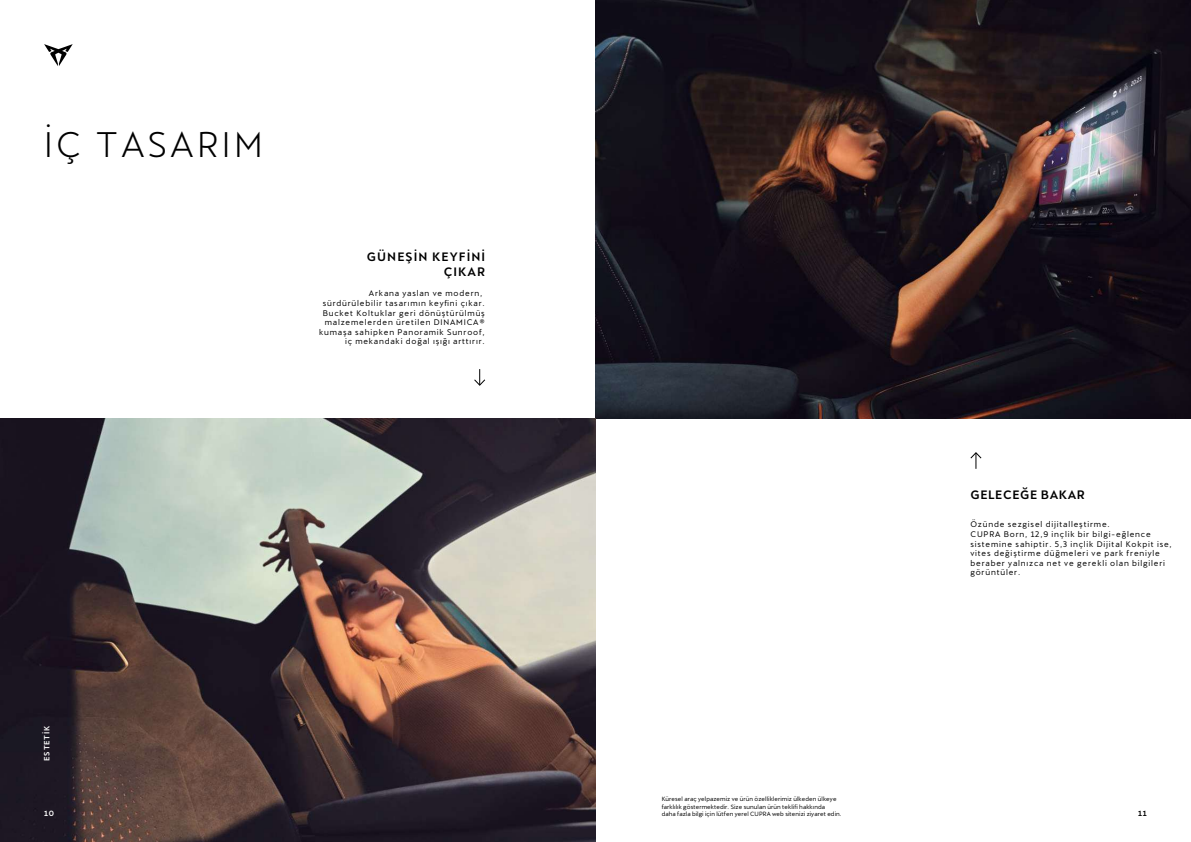
<style>
.page{position:relative;width:1191px;height:842px;background:#fff}
.page>*{position:absolute;margin:0;border:0;box-sizing:border-box;transform-origin:0 0}
.t1{font:35px "Cupra";letter-spacing:.1em;color:#000}
.t2{font:500 12px/14.4px "Cupra";letter-spacing:.09em;color:#000;text-align:right}
.t3{font:500 12px "Cupra";letter-spacing:.05em;color:#000}
.t4{font:8px/9.6px "Cupra";letter-spacing:.1em;color:#000}
.t5{font:500 7.5px "Cupra";letter-spacing:.1em;color:#fff}
.t6{font:500 7.5px "Cupra";color:#000}
.t7{font:6px/7.2px "Cupra";letter-spacing:.015em;color:#000}
</style>
<div class="page">
<img style="left:595px;top:0;width:596px;height:419px">
<img style="left:0;top:419px;width:595px;height:423px">
<svg style="left:970px;top:452px;width:12px;height:17px"></svg>
<svg style="left:474px;top:369px;width:12px;height:17px"></svg>
<svg style="left:44px;top:44px;width:29px;height:22px"></svg>
<h1 class="t1" style="left:44px;top:113px;width:220px">İÇ TASARIM</h1>
<h2 class="t2" style="left:367px;top:250px;width:120px">GÜNEŞİN KEYFİNİ<br>ÇIKAR</h2>
<p class="t4" style="left:369px;top:287px;width:115px">Arkana yaslan ve modern,</p>
<p class="t4" style="left:323px;top:297px;width:164px">sürdürülebilir tasarımın keyfini çıkar.</p>
<p class="t4" style="left:323px;top:306px;width:164px">Bucket Koltuklar geri dönüştürülmüş</p>
<p class="t4" style="left:325px;top:316px;width:161px">malzemelerden üretilen DINAMICA®</p>
<p class="t4" style="left:319px;top:326px;width:167px">kumaşa sahipken Panoramik Sunroof,</p>
<p class="t4" style="left:345px;top:335px;width:141px">iç mekandaki doğal ışığı arttırır.</p>
<p class="t5" style="left:42px;top:761px;width:37px;rotate:-90deg">ESTETİK</p>
<h2 class="t3" style="left:970px;top:488px;width:116px">GELECEĞE BAKAR</h2>
<p class="t4" style="left:970px;top:518px;width:203px">Özünde sezgisel dijitalleştirme.<br>CUPRA Born, 12,9 inçlik bir bilgi-eğlence sistemine sahiptir. 5,3 inçlik Dijital Kokpit ise, vites değiştirme düğmeleri ve park freniyle beraber yalnızca net ve gerekli olan bilgileri görüntüler.</p>
<p class="t7" style="left:661px;top:795px;width:176px">Küresel araç yelpazemiz ve ürün özelliklerimiz ülkeden ülkeye farklılık göstermektedir. Size sunulan ürün teklifi hakkında</p>
<p class="t5" style="left:44px;top:809px;width:11px">10</p>
<p class="t7" style="left:661px;top:809px;width:181px">daha fazla bilgi için lütfen yerel CUPRA web sitenizi ziyaret edin.</p>
<p class="t6" style="left:1138px;top:809px;width:10px">11</p>
</div>
